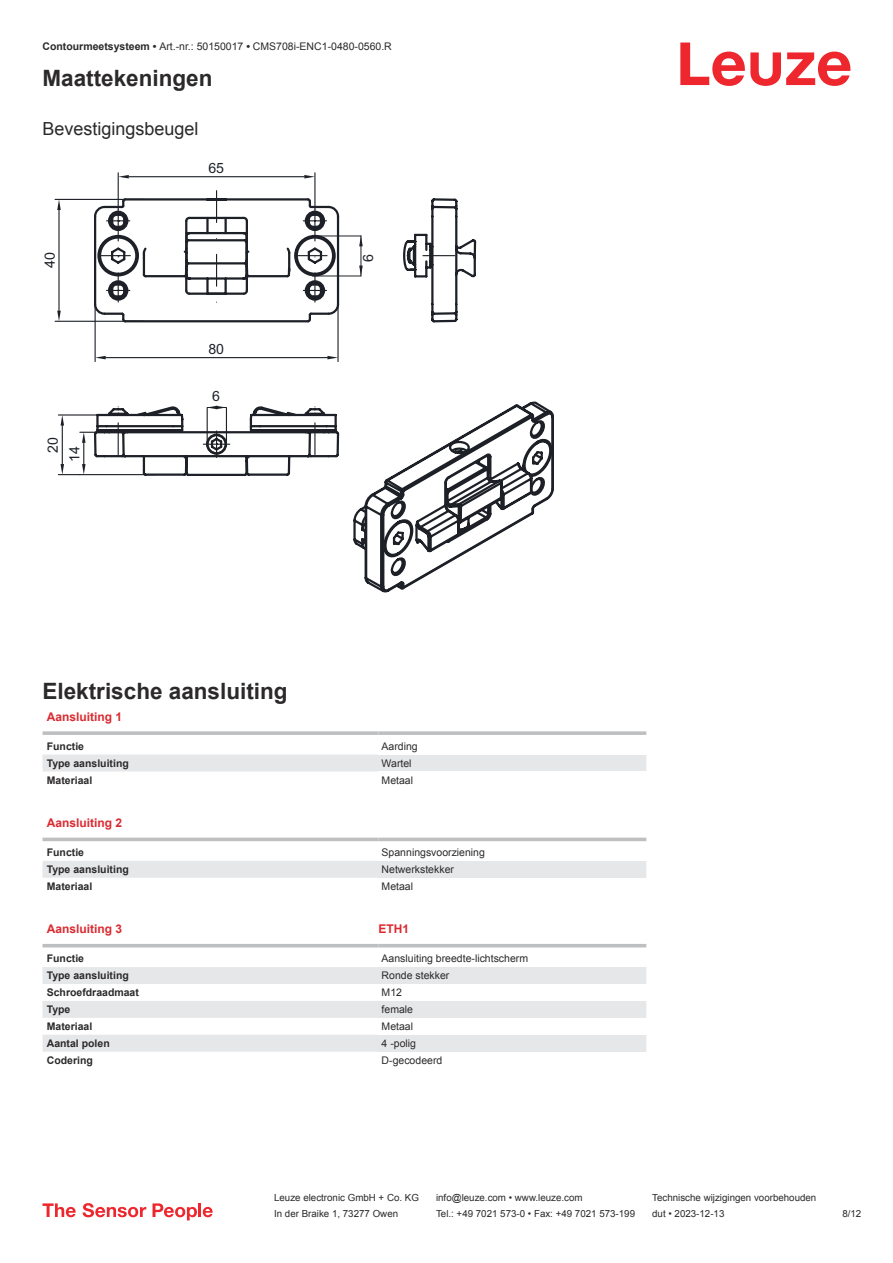
<style>
.page{position:relative;width:893px;height:1263px;background:#fff}
.page>*{position:absolute;margin:0;border:0;box-sizing:border-box;transform-origin:0 0}
.t1{font:700 22.5px "Arial";color:#2b292a}
.t2{font:18px "Arial";color:#2b292a}
.t3{font:14.1px/21.6px "Arial";color:#1d2127}
.t4{font:700 12px "Arial";color:#db2a30}
.t5{font:10.5px "Arial";color:#2b292a}
.t6{font:700 10.5px "Arial";color:#2b292a}
.t7{font:9.75px "Arial";color:#2b292a}
.s1{font-weight:700}
</style>
<div class="page">
<svg style="left:680px;top:43px;width:170px;height:43px"></svg>
<svg style="left:43px;top:771px;width:335px;height:1px"></svg>
<div style="left:43px;top:754px;width:335px;height:17px;background:#e6e7e9"></div>
<svg style="left:43px;top:731px;width:335px;height:4px"></svg>
<svg style="left:378px;top:731px;width:268px;height:4px"></svg>
<div style="left:378px;top:754px;width:268px;height:17px;background:#e6e7e9"></div>
<svg style="left:43px;top:837px;width:603px;height:5px"></svg>
<div style="left:43px;top:861px;width:335px;height:17px;background:#e6e7e9"></div>
<hr style="left:43px;top:838px;width:335px;height:3px;background:#bdbfc1">
<hr style="left:378px;top:838px;width:268px;height:3px;background:#bdbfc1">
<div style="left:378px;top:861px;width:268px;height:17px;background:#e6e7e9"></div>
<svg style="left:43px;top:947px;width:603px;height:1px"></svg>
<svg style="left:43px;top:967px;width:335px;height:85px;fill:#e6e7e9"></svg>
<hr style="left:43px;top:944px;width:335px;height:3px;background:#bdbfc1">
<hr style="left:378px;top:944px;width:268px;height:3px;background:#bdbfc1">
<div style="left:378px;top:967px;width:268px;height:17px;background:#e6e7e9"></div>
<div style="left:378px;top:1001px;width:268px;height:17px;background:#e6e7e9"></div>
<div style="left:378px;top:1035px;width:268px;height:17px;background:#e6e7e9"></div>
<svg style="left:43px;top:1203px;width:33px;height:14px"></svg>
<svg style="left:83px;top:1203px;width:63px;height:14px"></svg>
<svg style="left:153px;top:1203px;width:44px;height:17px"></svg>
<hr style="left:198px;top:1203px;width:3px;height:14px;background:#ed272d">
<svg style="left:203px;top:1207px;width:10px;height:10px"></svg>
<svg style="left:340px;top:198px;width:214px;height:394px"></svg>
<svg style="left:93px;top:323px;width:247px;height:153px"></svg>
<svg style="left:93px;top:191px;width:247px;height:132px"></svg>
<svg style="left:203px;top:431px;width:27px;height:26px"></svg>
<hr style="left:118px;top:173px;width:1px;height:36px;background:#1d2127">
<hr style="left:314px;top:173px;width:1px;height:36px;background:#1d2127">
<hr style="left:129px;top:176px;width:175px;height:1px;background:#1d2127">
<svg style="left:118px;top:175px;width:11px;height:3px"></svg>
<svg style="left:304px;top:175px;width:11px;height:3px"></svg>
<hr style="left:95px;top:283px;width:1px;height:79px;background:#1d2127">
<hr style="left:337px;top:284px;width:2px;height:78px;background:#1d2127">
<hr style="left:106px;top:357px;width:221px;height:1px;background:#1d2127">
<svg style="left:95px;top:356px;width:11px;height:3px"></svg>
<svg style="left:327px;top:356px;width:11px;height:3px"></svg>
<hr style="left:55px;top:199px;width:89px;height:1px;background:#1d2127">
<hr style="left:55px;top:321px;width:88px;height:1px;background:#1d2127">
<hr style="left:58px;top:210px;width:2px;height:101px;background:#1d2127">
<svg style="left:57px;top:200px;width:4px;height:10px"></svg>
<svg style="left:57px;top:311px;width:4px;height:10px"></svg>
<hr style="left:58px;top:414px;width:47px;height:2px;background:#1d2127">
<hr style="left:62px;top:426px;width:1px;height:38px;background:#1d2127">
<svg style="left:61px;top:415px;width:3px;height:11px"></svg>
<hr style="left:80px;top:474px;width:76px;height:1px;background:#1d2127">
<svg style="left:58px;top:432px;width:41px;height:43px"></svg>
<hr style="left:312px;top:236px;width:49px;height:1px;background:#1d2127">
<hr style="left:312px;top:276px;width:49px;height:1px;background:#1d2127">
<hr style="left:361px;top:236px;width:1px;height:40px;background:#1d2127">
<svg style="left:359px;top:236px;width:4px;height:10px"></svg>
<svg style="left:359px;top:266px;width:4px;height:10px"></svg>
<hr style="left:207px;top:408px;width:1px;height:36px;background:#1d2127">
<hr style="left:226px;top:408px;width:1px;height:36px;background:#1d2127">
<svg style="left:207px;top:406px;width:19px;height:3px"></svg>
<p class="t5" style="left:43px;top:43px;width:351px"><span class="s1">Contourmeetsysteem •</span> Art.-nr.: 50150017 <span class="s1">•</span> CMS708i-ENC1-0480-0560.R</p>
<h1 class="t1" style="left:43px;top:70px;width:172px">Maattekeningen</h1>
<h2 class="t2" style="left:43px;top:122px;width:158px">Bevestigingsbeugel</h2>
<h3 class="t3" style="left:208px;top:158px;width:17px">65</h3>
<h3 class="t3" style="left:40px;top:268px;width:17px;rotate:-90deg">40</h3>
<h3 class="t3" style="left:44px;top:462px;width:26px;text-indent:9px;rotate:-90deg">20<br>14</h3>
<h3 class="t3" style="left:208px;top:339px;width:17px">80</h3>
<h3 class="t3" style="left:212px;top:387px;width:9px">6</h3>
<h3 class="t3" style="left:359px;top:262px;width:9px;rotate:-90deg">6</h3>
<h1 class="t1" style="left:43px;top:682px;width:247px">Elektrische aansluiting</h1>
<p class="t4" style="left:47px;top:712px;width:77px">Aansluiting 1</p>
<p class="t6" style="left:47px;top:742px;width:39px">Functie</p>
<p class="t5" style="left:382px;top:742px;width:38px">Aarding</p>
<p class="t6" style="left:47px;top:759px;width:84px">Type aansluiting</p>
<p class="t5" style="left:382px;top:759px;width:31px">Wartel</p>
<p class="t6" style="left:47px;top:776px;width:47px">Materiaal</p>
<p class="t5" style="left:382px;top:776px;width:33px">Metaal</p>
<p class="t4" style="left:47px;top:818px;width:77px">Aansluiting 2</p>
<p class="t6" style="left:47px;top:848px;width:39px">Functie</p>
<p class="t5" style="left:382px;top:848px;width:105px">Spanningsvoorziening</p>
<p class="t6" style="left:47px;top:865px;width:84px">Type aansluiting</p>
<p class="t5" style="left:382px;top:865px;width:74px">Netwerkstekker</p>
<p class="t6" style="left:47px;top:882px;width:47px">Materiaal</p>
<p class="t5" style="left:382px;top:882px;width:33px">Metaal</p>
<p class="t4" style="left:47px;top:924px;width:77px">Aansluiting 3</p>
<p class="t4" style="left:378px;top:924px;width:32px">ETH1</p>
<p class="t6" style="left:47px;top:955px;width:39px">Functie</p>
<p class="t5" style="left:382px;top:955px;width:148px">Aansluiting breedte-lichtscherm</p>
<p class="t6" style="left:47px;top:972px;width:84px">Type aansluiting</p>
<p class="t5" style="left:382px;top:972px;width:69px">Ronde stekker</p>
<p class="t6" style="left:47px;top:988px;width:94px">Schroefdraadmaat</p>
<p class="t5" style="left:382px;top:988px;width:22px">M12</p>
<p class="t6" style="left:47px;top:1005px;width:25px">Type</p>
<p class="t5" style="left:382px;top:1005px;width:33px">female</p>
<p class="t6" style="left:47px;top:1022px;width:47px">Materiaal</p>
<p class="t5" style="left:382px;top:1022px;width:33px">Metaal</p>
<p class="t6" style="left:47px;top:1039px;width:65px">Aantal polen</p>
<p class="t5" style="left:382px;top:1039px;width:36px">4 -polig</p>
<p class="t6" style="left:47px;top:1056px;width:48px">Codering</p>
<p class="t5" style="left:382px;top:1056px;width:62px">D-gecodeerd</p>
<p class="t7" style="left:274px;top:1194px;width:146px">Leuze electronic GmbH + Co. KG</p>
<p class="t7" style="left:436px;top:1194px;width:148px">info@leuze.com • www.leuze.com</p>
<p class="t7" style="left:652px;top:1194px;width:166px">Technische wijzigingen voorbehouden</p>
<p class="t7" style="left:274px;top:1210px;width:126px">In der Braike 1, 73277 Owen</p>
<p class="t7" style="left:436px;top:1210px;width:201px">Tel.: +49 7021 573-0 • Fax: +49 7021 573-199</p>
<p class="t7" style="left:652px;top:1210px;width:74px">dut • 2023-12-13</p>
<p class="t7" style="left:842px;top:1210px;width:20px">8 /12</p>
</div>
